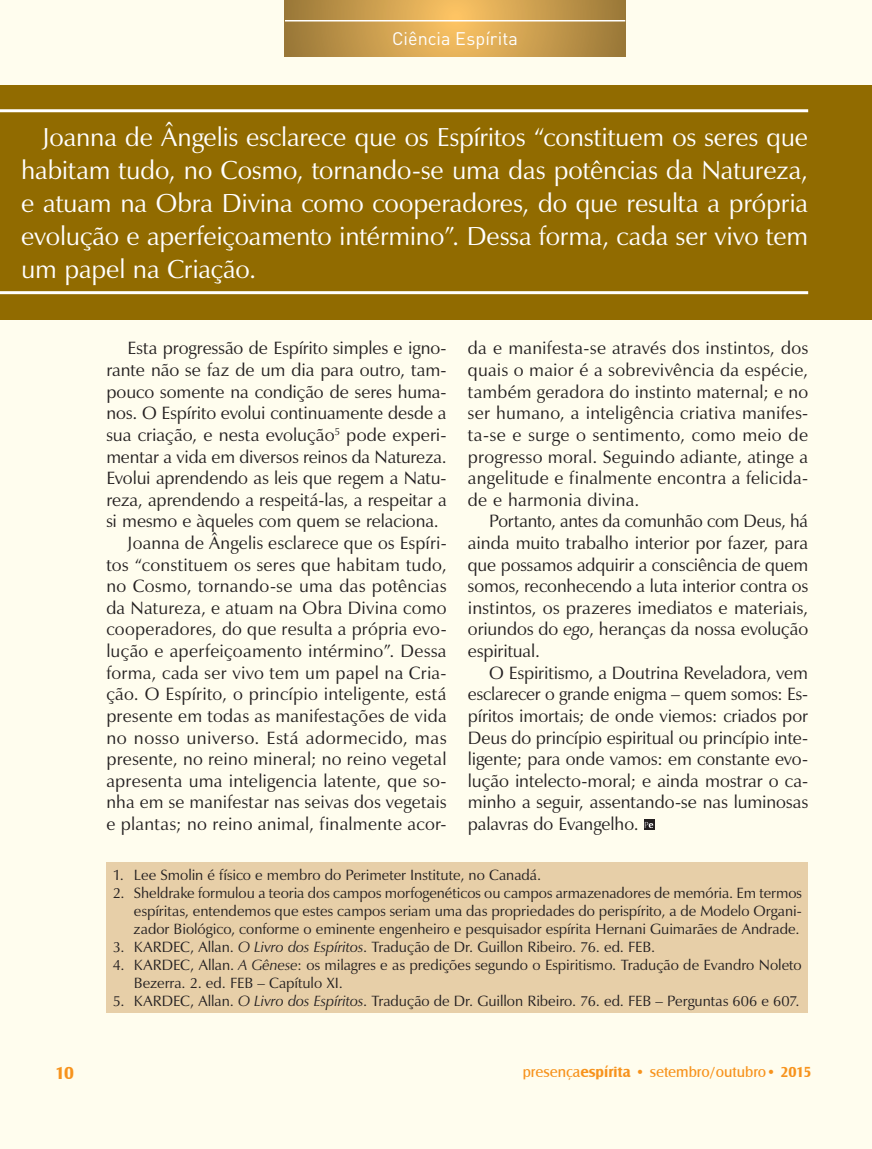
<style>
.page{position:relative;width:872px;height:1149px;background:#fff}
.page>*{position:absolute;margin:0;border:0;box-sizing:border-box;transform-origin:0 0}
.Paragraph_Style_2{font:26.25px/33px "Zapf Humanist 601 BT";letter-spacing:-.005em;color:#fff;text-align:justify}
.miolo{font:18px/21.6px "Zapf Humanist 601 BT";letter-spacing:.005em;color:#231f20;text-align:justify}
.t1{font:18px "DIN Pro";color:#fff}
.t2{font:700 18px "Castle T";color:#f7931d}
.t3{font:15px/18px "Zapf Humanist 601 BT";color:#231f20;text-align:justify}
.t4{font:15px "Castle T";color:#f7931d}
.s1{font-style:italic}
.s2{font-weight:700}
</style>
<div class="page">
<div style="left:0;top:0;width:872px;height:1148px;background:#fffdee"></div>
<svg style="left:285px;top:0;width:340px;height:56px;background:#c99d4f"></svg>
<hr style="left:285px;top:20px;width:340px;height:1px;background:#fff">
<svg style="left:644px;top:819px;width:10px;height:10px"></svg>
<svg style="left:645px;top:821px;width:8px;height:6px"></svg>
<div style="left:0;top:85px;width:872px;height:234px;background:#916b00"></div>
<hr style="left:0;top:109px;width:808px;height:3px;background:#fff">
<hr style="left:0;top:291px;width:808px;height:3px;background:#fff">
<div style="left:106px;top:862px;width:702px;height:150px;background:#e7cfa8"></div>
<p class="t1" style="left:392px;top:26px;width:127px">Ciência Espírita</p>
<p class="Paragraph_Style_2" style="left:21px;top:121px;width:788px;text-indent:21px">Joanna de Ângelis esclarece que os Espíritos “constituem os seres que habitam tudo, no Cosmo, tornando‑se uma das potências da Natureza, e atuam na Obra Divina como cooperadores, do que resulta a própria evolução e aperfeiçoamento intérmino”. Dessa forma, cada ser vivo tem um papel na Criação.</p>
<p class="miolo" style="left:106px;top:337px;width:342px;text-indent:21px">Esta progressão de Espírito simples e igno‑ rante não se faz de um dia para outro, tam‑ pouco somente na condição de seres huma‑ nos. O Espírito evolui continuamente desde a sua criação, e nesta evolução<sup>5</sup> pode experi‑ mentar a vida em diversos reinos da Natureza.<br>Evolui aprendendo as leis que regem a Natu‑ reza, aprendendo a respeitá‑las, a respeitar a si mesmo e àqueles com quem se relaciona.</p>
<p class="miolo" style="left:106px;top:532px;width:342px;text-indent:21px">Joanna de Ângelis esclarece que os Espíri‑ tos “constituem os seres que habitam tudo, no Cosmo, tornando‑se uma das potências da Natureza, e atuam na Obra Divina como cooperadores, do que resulta a própria evo‑ lução e aperfeiçoamento intérmino”. Dessa forma, cada ser vivo tem um papel na Cria‑ ção. O Espírito, o princípio inteligente, está presente em todas as manifestações de vida no nosso universo. Está adormecido, mas presente, no reino mineral; no reino vegetal apresenta uma inteligencia latente, que so‑ nha em se manifestar nas seivas dos vegetais e plantas; no reino animal, finalmente acor‑</p>
<p class="miolo" style="left:468px;top:337px;width:342px">da e manifesta‑se através dos instintos, dos quais o maior é a sobrevivência da espécie, também geradora do instinto maternal; e no ser humano, a inteligência criativa manifes‑ ta‑se e surge o sentimento, como meio de progresso moral. Seguindo adiante, atinge a angelitude e finalmente encontra a felicida‑ de e harmonia divina.</p>
<p class="miolo" style="left:468px;top:510px;width:342px;text-indent:21px">Portanto, antes da comunhão com Deus, há ainda muito trabalho interior por fazer, para que possamos adquirir a consciência de quem somos, reconhecendo a luta interior contra os instintos, os prazeres imediatos e materiais, oriundos do <span class="s1">ego</span>, heranças da nossa evolução espiritual.</p>
<p class="miolo" style="left:468px;top:661px;width:342px;text-indent:21px">O Espiritismo, a Doutrina Reveladora, vem esclarecer o grande enigma – quem somos: Es‑ píritos imortais; de onde viemos: criados por Deus do princípio espiritual ou princípio inte‑ ligente; para onde vamos: em constante evo‑ lução intelecto‑moral; e ainda mostrar o ca‑ minho a seguir, assentando‑se nas luminosas palavras do Evangelho.</p>
<p class="t3" style="left:113px;top:865px;width:430px">1. Lee Smolin é físico e membro do Perimeter Institute, no Canadá.</p>
<p class="t3" style="left:134px;top:883px;width:669px;text-indent:-21px">2. Sheldrake formulou a teoria dos campos morfogenéticos ou campos armazenadores de memória. Em termos espíritas, entendemos que estes campos seriam uma das propriedades do perispírito, a de Modelo Organi‑ zador Biológico, conforme o eminente engenheiro e pesquisador espírita Hernani Guimarães de Andrade.</p>
<p class="t3" style="left:113px;top:937px;width:544px">3. KARDEC, Allan. <span class="s1">O Livro dos Espíritos</span>. Tradução de Dr. Guillon Ribeiro. 76. ed. FEB.</p>
<p class="t3" style="left:134px;top:955px;width:669px;text-indent:-21px">4. KARDEC, Allan. <span class="s1">A Gênese</span>: os milagres e as predições segundo o Espiritismo. Tradução de Evandro Noleto<br>Bezerra. 2. ed. FEB – Capítulo XI.</p>
<p class="t3" style="left:113px;top:991px;width:688px">5. KARDEC, Allan. <span class="s1">O Livro dos Espíritos</span>. Tradução de Dr. Guillon Ribeiro. 76. ed. FEB – Perguntas 606 e 607.</p>
<p class="t2" style="left:55px;top:1062px;width:20px">10</p>
<p class="t4" style="left:522px;top:1063px;width:290px">presença<span class="s2">espírita •</span> setembro/outubro• <span class="s2">2015</span></p>
</div>
